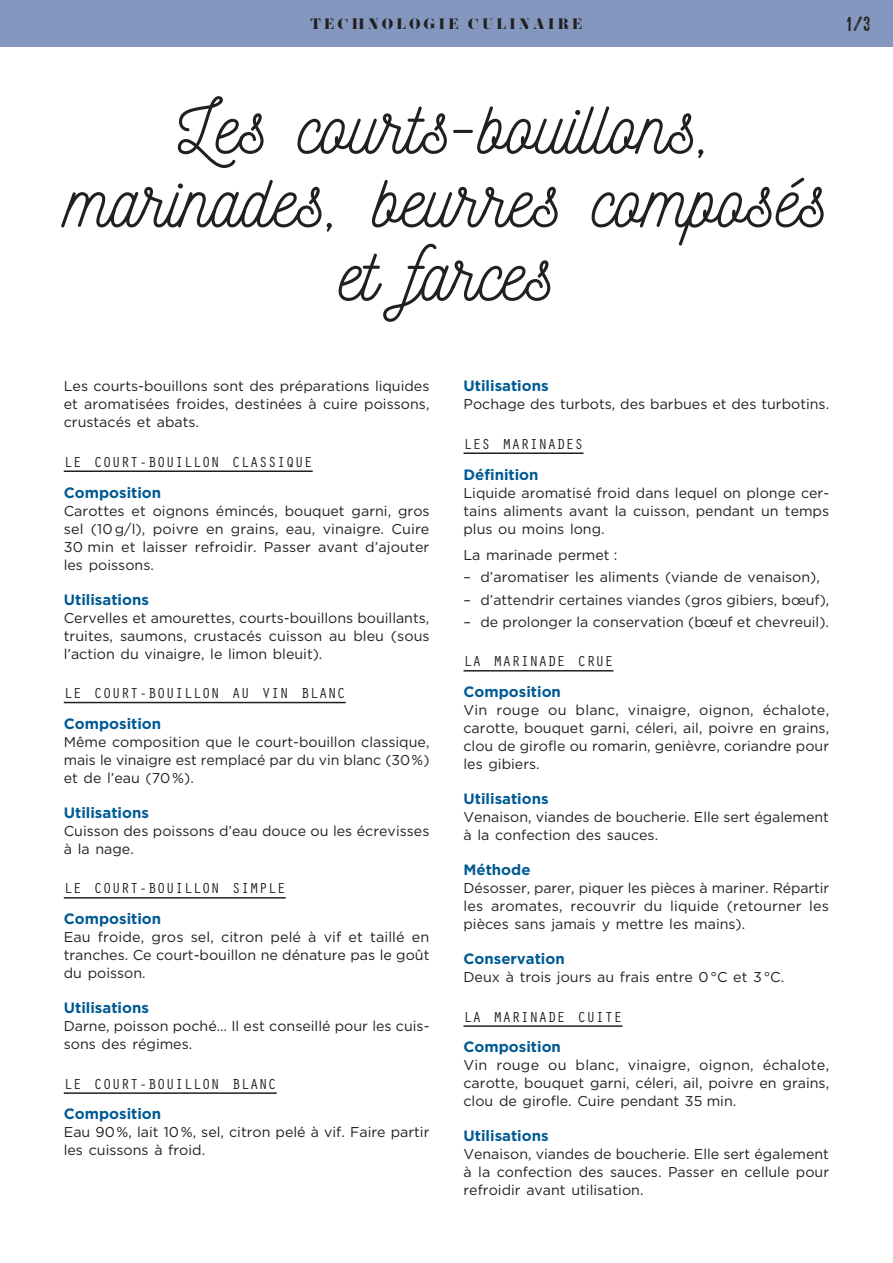
<style>
.page{position:relative;width:893px;height:1263px;background:#fff}
.page>*{position:absolute;margin:0;border:0;box-sizing:border-box;transform-origin:0 0}
.t1{font:74.25px/73.5px "Nickainley";color:#231f20;text-align:center}
.t2{font:21px "Old Press";color:#231f20}
.t3{font:700 15px "Gotham";color:#015a94}
.t4{font:15px "Orator Std";color:#231f20}
.t5{font:14.25px/18px "Gotham";color:#231f20;text-align:justify}
.t6{font:13.5px "Pistilli";letter-spacing:.21em;color:#231f20}
</style>
<div class="page">
<div style="left:0;top:0;width:893px;height:47px;background:#8497be"></div>
<hr style="left:64px;top:470px;width:249px;height:2px;background:#231f20">
<hr style="left:64px;top:702px;width:282px;height:1px;background:#231f20">
<hr style="left:64px;top:897px;width:222px;height:1px;background:#231f20">
<hr style="left:64px;top:1092px;width:213px;height:2px;background:#231f20">
<hr style="left:463px;top:452px;width:120px;height:2px;background:#231f20">
<hr style="left:463px;top:670px;width:150px;height:1px;background:#231f20">
<hr style="left:463px;top:1025px;width:159px;height:2px;background:#231f20">
<p class="t6" style="left:310px;top:15px;width:273px">TECHNOLOGIE CULINAIRE</p>
<h2 class="t2" style="left:847px;top:12px;width:25px">1/3</h2>
<h1 class="t1" style="left:65px;top:90px;width:764px">Les courts-bouillons, marinades, beurres composés et farces</h1>
<p class="t5" style="left:64px;top:377px;width:367px">Les courts-bouillons sont des préparations liquides et aromatisées froides, destinées à cuire poissons, crustacés et abats.</p>
<p class="t4" style="left:64px;top:451px;width:250px">LE COURT-BOUILLON CLASSIQUE</p>
<p class="t3" style="left:64px;top:483px;width:99px">Composition</p>
<p class="t5" style="left:64px;top:501px;width:367px">Carottes et oignons émincés, bouquet garni, gros sel (10g/l), poivre en grains, eau, vinaigre. Cuire 30 min et laisser refroidir. Passer avant d’ajouter les poissons.</p>
<p class="t3" style="left:64px;top:590px;width:87px">Utilisations</p>
<p class="t5" style="left:64px;top:608px;width:367px">Cervelles et amourettes, courts-bouillons bouillants, truites, saumons, crustacés cuisson au bleu (sous l’action du vinaigre, le limon bleuit).</p>
<p class="t4" style="left:64px;top:682px;width:283px">LE COURT-BOUILLON AU VIN BLANC</p>
<p class="t3" style="left:64px;top:715px;width:99px">Composition</p>
<p class="t5" style="left:64px;top:732px;width:367px">Même composition que le court-bouillon classique, mais le vinaigre est remplacé par du vin blanc (30%) et de l’eau (70%).</p>
<p class="t3" style="left:64px;top:804px;width:87px">Utilisations</p>
<p class="t5" style="left:64px;top:821px;width:367px">Cuisson des poissons d’eau douce ou les écrevisses à la nage.</p>
<p class="t4" style="left:64px;top:878px;width:223px">LE COURT-BOUILLON SIMPLE</p>
<p class="t3" style="left:64px;top:910px;width:99px">Composition</p>
<p class="t5" style="left:64px;top:928px;width:367px">Eau froide, gros sel, citron pelé à vif et taillé en tranches. Ce court-bouillon ne dénature pas le goût du poisson.</p>
<p class="t3" style="left:64px;top:999px;width:87px">Utilisations</p>
<p class="t5" style="left:64px;top:1017px;width:367px">Darne, poisson poché… Il est conseillé pour les cuis&shy;sons des régimes.</p>
<p class="t4" style="left:64px;top:1073px;width:214px">LE COURT-BOUILLON BLANC</p>
<p class="t3" style="left:64px;top:1105px;width:99px">Composition</p>
<p class="t5" style="left:64px;top:1123px;width:367px">Eau 90%, lait 10%, sel, citron pelé à vif. Faire partir les cuissons à froid.</p>
<p class="t3" style="left:463px;top:377px;width:87px">Utilisations</p>
<p class="t5" style="left:463px;top:395px;width:367px">Pochage des turbots, des barbues et des turbotins.</p>
<p class="t4" style="left:463px;top:433px;width:121px">LES MARINADES</p>
<p class="t3" style="left:463px;top:465px;width:77px">Définition</p>
<p class="t5" style="left:463px;top:483px;width:367px">Liquide aromatisé froid dans lequel on plonge cer&shy;tains aliments avant la cuisson, pendant un temps plus ou moins long.</p>
<p class="t5" style="left:463px;top:546px;width:156px">La marinade permet :</p>
<p class="t5" style="left:463px;top:568px;width:358px">– d’aromatiser les aliments (viande de venaison),</p>
<p class="t5" style="left:463px;top:590px;width:367px">– d’attendrir certaines viandes (gros gibiers, bœuf),</p>
<p class="t5" style="left:463px;top:612px;width:367px">– de prolonger la conservation (bœuf et chevreuil).</p>
<p class="t4" style="left:463px;top:651px;width:151px">LA MARINADE CRUE</p>
<p class="t3" style="left:463px;top:683px;width:99px">Composition</p>
<p class="t5" style="left:463px;top:701px;width:367px">Vin rouge ou blanc, vinaigre, oignon, échalote, carotte, bouquet garni, céleri, ail, poivre en grains, clou de girofle ou romarin, genièvre, coriandre pour les gibiers.</p>
<p class="t3" style="left:463px;top:790px;width:87px">Utilisations</p>
<p class="t5" style="left:463px;top:808px;width:367px">Venaison, viandes de boucherie. Elle sert également à la confection des sauces.</p>
<p class="t3" style="left:463px;top:861px;width:69px">Méthode</p>
<p class="t5" style="left:463px;top:879px;width:367px">Désosser, parer, piquer les pièces à mariner. Répartir les aromates, recouvrir du liquide (retourner les pièces sans jamais y mettre les mains).</p>
<p class="t3" style="left:463px;top:950px;width:103px">Conservation</p>
<p class="t5" style="left:463px;top:968px;width:322px">Deux à trois jours au frais entre 0°C et 3°C.</p>
<p class="t4" style="left:463px;top:1006px;width:160px">LA MARINADE CUITE</p>
<p class="t3" style="left:463px;top:1038px;width:99px">Composition</p>
<p class="t5" style="left:463px;top:1056px;width:367px">Vin rouge ou blanc, vinaigre, oignon, échalote, carotte, bouquet garni, céleri, ail, poivre en grains, clou de girofle. Cuire pendant 35 min.</p>
<p class="t3" style="left:463px;top:1127px;width:87px">Utilisations</p>
<p class="t5" style="left:463px;top:1145px;width:367px">Venaison, viandes de boucherie. Elle sert également à la confection des sauces. Passer en cellule pour refroidir avant utilisation.</p>
</div>
